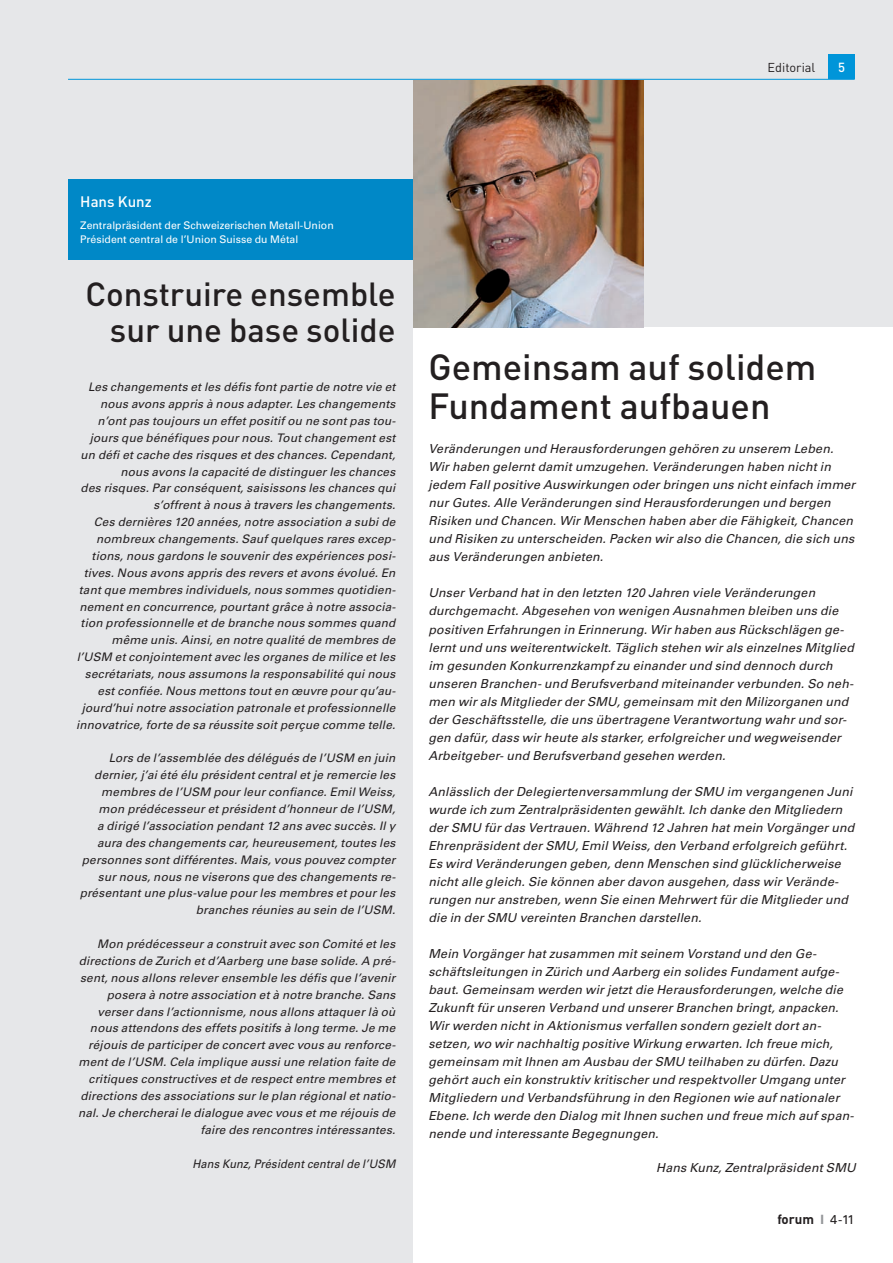
<style>
.page{position:relative;width:893px;height:1263px;background:#e6e7e9}
.page>*{position:absolute;margin:0;border:0;box-sizing:border-box;transform-origin:0 0}
.t1{font:500 36px/39px "DIN";color:#231f20}
.t2{font:500 33px/36px "DIN";color:#231f20;text-align:right}
.t3{font:500 15px "DIN";color:#fff}
.t4{font:700 13.35px "DIN";color:#231f20}
.t5{font:500 13.05px "DIN";color:#fff}
.t6{font:12.75px "DIN";color:#231f20}
.t7{font:italic 12.3px/18px "Univers";letter-spacing:.015em;color:#231f20}
.t8{font:italic 11.7px/16.8px "Univers";letter-spacing:.015em;color:#231f20;text-align:right}
.t9{font:italic 11.7px "Univers";letter-spacing:.015em;color:#231f20;scale:.94 1}
.t10{font:10.5px/14.2px "Univers";color:#fff}
.s1{font-family:"Univers";font-size:12.75px;color:#939598}
.s2{font-family:"Univers";font-weight:400;font-size:12.75px}
</style>
<div class="page">
<div style="left:414px;top:327px;width:479px;height:936px;background:#fff"></div>
<div style="left:828px;top:54px;width:27px;height:25px;background:#0095d9"></div>
<div style="left:68px;top:179px;width:385px;height:80px;background:#0088c7"></div>
<img style="left:414px;top:80px;width:229px;height:247px">
<hr style="left:68px;top:79px;width:787px;height:1px;background:#0095d9">
<p class="t6" style="left:768px;top:59px;width:49px">Editorial</p>
<p class="t5" style="left:838px;top:59px;width:8px">5</p>
<p class="t3" style="left:80px;top:192px;width:73px">Hans Kunz</p>
<p class="t10" style="left:80px;top:218px;width:255px">Zentralpräsident der Schweizerischen Metall-Union<br>Président central de l’Union Suisse du Métal</p>
<h2 class="t2" style="left:85px;top:275px;width:312px">Construire ensemble sur une base solide</h2>
<p class="t8" style="left:76px;top:379px;width:321px">Les changements et les défis font partie de notre vie et nous avons appris à nous adapter. Les changements n’ont pas toujours un effet positif ou ne sont pas tou&shy;jours que bénéfiques pour nous. Tout changement est un défi et cache des risques et des chances. Cependant, nous avons la capacité de distinguer les chances<br>des risques. Par conséquent, saisissons les chances qui s’offrent à nous à travers les changements.<br>Ces dernières 120 années, notre association a subi de nombreux changements. Sauf quelques rares excep&shy;tions, nous gardons le souvenir des expériences posi&shy;tives. Nous avons appris des revers et avons évolué. En tant que membres individuels, nous sommes quotidien&shy;nement en concurrence, pourtant grâce à notre associa&shy;tion professionnelle et de branche nous sommes quand même unis. Ainsi, en notre qualité de membres de l’USM et conjointement avec les organes de milice et les secrétariats, nous assumons la responsabilité qui nous est confiée. Nous mettons tout en œuvre pour qu’au&shy;jourd’hui notre association patronale et professionnelle innovatrice, forte de sa réussite soit perçue comme telle.</p>
<p class="t8" style="left:80px;top:750px;width:318px">Lors de l’assemblée des délégués de l’USM en juin dernier, j’ai été élu président central et je remercie les membres de l’USM pour leur confiance. Emil Weiss, mon prédécesseur et président d’honneur de l’USM,<br>a dirigé l’association pendant 12 ans avec succès. Il y aura des changements car, heureusement, toutes les personnes sont différentes. Mais, vous pouvez compter sur nous, nous ne viserons que des changements re&shy;présentant une plus-value pour les membres et pour les branches réunies au sein de l’USM.</p>
<p class="t8" style="left:78px;top:935px;width:319px">Mon prédécesseur a construit avec son Comité et les directions de Zurich et d’Aarberg une base solide. A pré&shy;sent, nous allons relever ensemble les défis que l’avenir posera à notre association et à notre branche. Sans verser dans l’actionnisme, nous allons attaquer là où nous attendons des effets positifs à long terme. Je me réjouis de participer de concert avec vous au renforce&shy;ment de l’USM. Cela implique aussi une relation faite de critiques constructives et de respect entre membres et directions des associations sur le plan régional et natio&shy;nal. Je chercherai le dialogue avec vous et me réjouis de faire des rencontres intéressantes.</p>
<p class="t9" style="left:192px;top:1156px;width:218px">Hans Kunz, Président central de l’USM</p>
<h1 class="t1" style="left:428px;top:346px;width:390px">Gemeinsam auf solidem<br>Fundament aufbauen</h1>
<p class="t7" style="left:428px;top:440px;width:428px">Veränderungen und Herausforderungen gehören zu unserem Leben.<br>Wir haben gelernt damit umzugehen. Veränderungen haben nicht in jedem Fall positive Auswirkungen oder bringen uns nicht einfach immer nur Gutes. Alle Veränderungen sind Herausforderungen und bergen Risiken und Chancen. Wir Menschen haben aber die Fähigkeit, Chancen und Risiken zu unterscheiden. Packen wir also die Chancen, die sich uns aus Veränderungen anbieten.</p>
<p class="t7" style="left:428px;top:584px;width:427px">Unser Verband hat in den letzten 120 Jahren viele Veränderungen durchgemacht. Abgesehen von wenigen Ausnahmen bleiben uns die positiven Erfahrungen in Erinnerung. Wir haben aus Rückschlägen ge&shy;lernt und uns weiterentwickelt. Täglich stehen wir als einzelnes Mitglied im gesunden Konkurrenzkampf zu einander und sind dennoch durch unseren Branchen- und Berufsverband miteinander verbunden. So neh&shy;men wir als Mitglieder der SMU, gemeinsam mit den Milizorganen und der Geschäftsstelle, die uns übertragene Verantwortung wahr und sor&shy;gen dafür, dass wir heute als starker, erfolgreicher und wegweisender Arbeitgeber- und Berufsverband gesehen werden.</p>
<p class="t7" style="left:428px;top:782px;width:428px">Anlässlich der Delegiertenversammlung der SMU im vergangenen Juni wurde ich zum Zentralpräsidenten gewählt. Ich danke den Mitgliedern der SMU für das Vertrauen. Während 12 Jahren hat mein Vorgänger und Ehrenpräsident der SMU, Emil Weiss, den Verband erfolgreich geführt.<br>Es wird Veränderungen geben, denn Menschen sind glücklicherweise nicht alle gleich. Sie können aber davon ausgehen, dass wir Verände&shy;rungen nur anstreben, wenn Sie einen Mehrwert für die Mitglieder und die in der SMU vereinten Branchen darstellen.</p>
<p class="t7" style="left:428px;top:944px;width:427px">Mein Vorgänger hat zusammen mit seinem Vorstand und den Ge&shy;schäftsleitungen in Zürich und Aarberg ein solides Fundament aufge&shy;baut. Gemeinsam werden wir jetzt die Herausforderungen, welche die Zukunft für unseren Verband und unserer Branchen bringt, anpacken.<br>Wir werden nicht in Aktionismus verfallen sondern gezielt dort an&shy;setzen, wo wir nachhaltig positive Wirkung erwarten. Ich freue mich, gemeinsam mit Ihnen am Ausbau der SMU teilhaben zu dürfen. Dazu gehört auch ein konstruktiv kritischer und respektvoller Umgang unter Mitgliedern und Verbandsführung in den Regionen wie auf nationaler Ebene. Ich werde den Dialog mit Ihnen suchen und freue mich auf span&shy;nende und interessante Begegnungen.</p>
<p class="t7" style="left:656px;top:1159px;width:202px">Hans Kunz, Zentralpräsident SMU</p>
<p class="t4" style="left:777px;top:1210px;width:79px">forum <span class="s1">I</span> <span class="s2">4-11</span></p>
</div>
